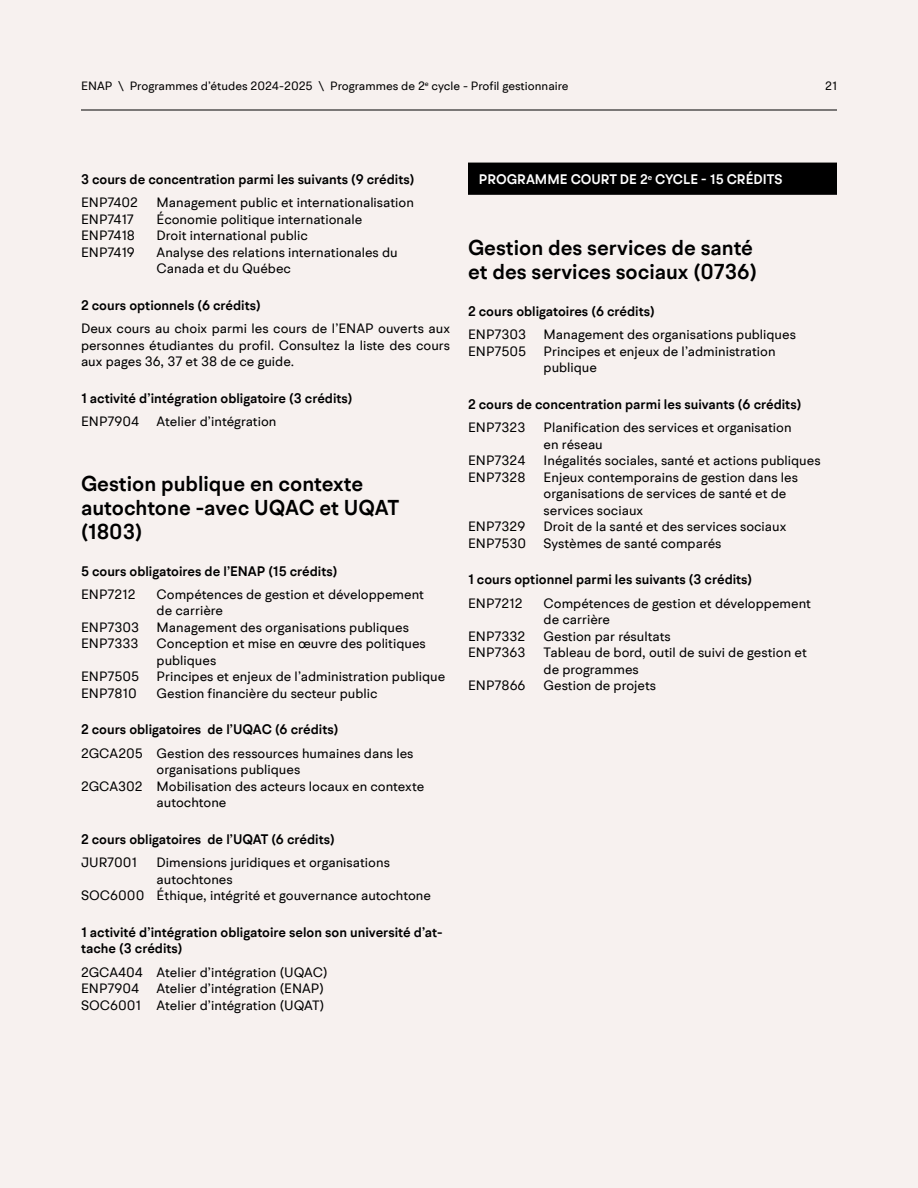
<style>
.page{position:relative;width:918px;height:1188px;background:#f7f1ef}
.page>*{position:absolute;margin:0;border:0;box-sizing:border-box;transform-origin:0 0}
.t1{font:600 21px/24px "BR Hendrix";color:#000}
.t2{font:13.5px/16.5px "BR Hendrix";color:#000}
.t3{font:600 13.5px/16.5px "BR Hendrix";color:#000}
.t4{font:600 13.5px "BR Hendrix";color:#fff}
.t5{font:12px "BR Hendrix";color:#000}
</style>
<div class="page">
<hr style="left:81px;top:110px;width:756px;height:1px;background:#000">
<div style="left:468px;top:163px;width:369px;height:32px;background:#000"></div>
<p class="t5" style="left:81px;top:78px;width:489px">ENAP \ Programmes d’études 2024-2025 \ Programmes de 2<sup>e</sup> cycle - Profil gestionnaire</p>
<p class="t5" style="left:825px;top:78px;width:13px">21</p>
<p class="t3" style="left:81px;top:171px;width:335px">3 cours de concentration parmi les suivants (9 crédits)</p>
<p class="t2" style="left:81px;top:194px;width:59px">ENP7402</p>
<p class="t2" style="left:157px;top:194px;width:259px">Management public et internationalisation</p>
<p class="t2" style="left:81px;top:211px;width:54px">ENP7417</p>
<p class="t2" style="left:157px;top:211px;width:207px">Économie politique internationale</p>
<p class="t2" style="left:81px;top:227px;width:56px">ENP7418</p>
<p class="t2" style="left:157px;top:227px;width:153px">Droit international public</p>
<p class="t2" style="left:81px;top:244px;width:55px">ENP7419</p>
<p class="t2" style="left:157px;top:244px;width:243px">Analyse des relations internationales du<br>Canada et du Québec</p>
<p class="t3" style="left:81px;top:297px;width:181px">2 cours optionnels (6 crédits)</p>
<p class="t2" style="left:81px;top:320px;width:371px;text-align:justify">Deux cours au choix parmi les cours de l’ENAP ouverts aux personnes étudiantes du profil. Consultez la liste des cours aux pages 36, 37 et 38 de ce guide.</p>
<p class="t3" style="left:81px;top:390px;width:273px">1 activité d’intégration obligatoire (3 crédits)</p>
<p class="t2" style="left:81px;top:413px;width:60px">ENP7904</p>
<p class="t2" style="left:157px;top:413px;width:121px">Atelier d’intégration</p>
<h1 class="t1" style="left:81px;top:472px;width:320px">Gestion publique en contexte autochtone -avec UQAC et UQAT (1803)</h1>
<p class="t3" style="left:81px;top:563px;width:258px">5 cours obligatoires de l’ENAP (15 crédits)</p>
<p class="t2" style="left:81px;top:586px;width:56px">ENP7212</p>
<p class="t2" style="left:157px;top:586px;width:269px">Compétences de gestion et développement de carrière</p>
<p class="t2" style="left:81px;top:619px;width:60px">ENP7303</p>
<p class="t2" style="left:157px;top:619px;width:254px">Management des organisations publiques</p>
<p class="t2" style="left:81px;top:635px;width:59px">ENP7333</p>
<p class="t2" style="left:157px;top:635px;width:271px">Conception et mise en œuvre des politiques publiques</p>
<p class="t2" style="left:81px;top:668px;width:60px">ENP7505</p>
<p class="t2" style="left:157px;top:668px;width:290px">Principes et enjeux de l’administration publique</p>
<p class="t2" style="left:81px;top:685px;width:57px">ENP7810</p>
<p class="t2" style="left:157px;top:685px;width:222px">Gestion financière du secteur public</p>
<p class="t3" style="left:81px;top:722px;width:259px">2 cours obligatoires de l’UQAC (6 crédits)</p>
<p class="t2" style="left:81px;top:745px;width:334px">2GCA205 Gestion des ressources humaines dans les</p>
<p class="t2" style="left:157px;top:761px;width:145px">organisations publiques</p>
<p class="t2" style="left:81px;top:778px;width:345px">2GCA302 Mobilisation des acteurs locaux en contexte</p>
<p class="t2" style="left:157px;top:794px;width:71px">autochtone</p>
<p class="t3" style="left:81px;top:831px;width:255px">2 cours obligatoires de l’UQAT (6 crédits)</p>
<p class="t2" style="left:81px;top:854px;width:58px">JUR7001</p>
<p class="t2" style="left:157px;top:854px;width:235px">Dimensions juridiques et organisations</p>
<p class="t2" style="left:157px;top:871px;width:78px">autochtones</p>
<p class="t2" style="left:81px;top:887px;width:351px">SOC6000 Éthique, intégrité et gouvernance autochtone</p>
<p class="t3" style="left:81px;top:924px;width:363px">1 activité d’intégration obligatoire selon son université d’at&shy;tache (3 crédits)</p>
<p class="t2" style="left:81px;top:964px;width:248px">2GCA404 Atelier d’intégration (UQAC)<br>ENP7904</p>
<p class="t2" style="left:81px;top:980px;width:245px;text-align:right">Atelier d’intégration (ENAP)<br>SOC6001 Atelier d’intégration (UQAT)</p>
<p class="t4" style="left:479px;top:171px;width:305px">PROGRAMME COURT DE 2<sup>e</sup> CYCLE - 15 CRÉDITS</p>
<h1 class="t1" style="left:468px;top:236px;width:290px">Gestion des services de santé et des services sociaux (0736)</h1>
<p class="t3" style="left:468px;top:303px;width:188px">2 cours obligatoires (6 crédits)</p>
<p class="t2" style="left:468px;top:326px;width:60px">ENP7303</p>
<p class="t2" style="left:544px;top:326px;width:254px">Management des organisations publiques</p>
<p class="t2" style="left:468px;top:343px;width:60px">ENP7505</p>
<p class="t2" style="left:544px;top:343px;width:234px">Principes et enjeux de l’administration publique</p>
<p class="t3" style="left:468px;top:396px;width:335px">2 cours de concentration parmi les suivants (6 crédits)</p>
<p class="t2" style="left:468px;top:419px;width:59px">ENP7323</p>
<p class="t2" style="left:544px;top:419px;width:250px">Planification des services et organisation en réseau</p>
<p class="t2" style="left:468px;top:452px;width:59px">ENP7324</p>
<p class="t2" style="left:544px;top:452px;width:279px">Inégalités sociales, santé et actions publiques</p>
<p class="t2" style="left:468px;top:469px;width:59px">ENP7328</p>
<p class="t2" style="left:544px;top:469px;width:256px">Enjeux contemporains de gestion dans les organisations de services de santé et de services sociaux</p>
<p class="t2" style="left:468px;top:518px;width:59px">ENP7329</p>
<p class="t2" style="left:544px;top:518px;width:244px">Droit de la santé et des services sociaux</p>
<p class="t2" style="left:468px;top:535px;width:60px">ENP7530</p>
<p class="t2" style="left:544px;top:535px;width:179px">Systèmes de santé comparés</p>
<p class="t3" style="left:468px;top:572px;width:286px">1 cours optionnel parmi les suivants (3 crédits)</p>
<p class="t2" style="left:468px;top:595px;width:56px">ENP7212</p>
<p class="t2" style="left:544px;top:595px;width:269px">Compétences de gestion et développement de carrière</p>
<p class="t2" style="left:468px;top:628px;width:59px">ENP7332</p>
<p class="t2" style="left:544px;top:628px;width:129px">Gestion par résultats</p>
<p class="t2" style="left:468px;top:644px;width:59px">ENP7363</p>
<p class="t2" style="left:544px;top:644px;width:265px">Tableau de bord, outil de suivi de gestion et de programmes</p>
<p class="t2" style="left:468px;top:677px;width:59px">ENP7866</p>
<p class="t2" style="left:544px;top:677px;width:114px">Gestion de projets</p>
</div>
